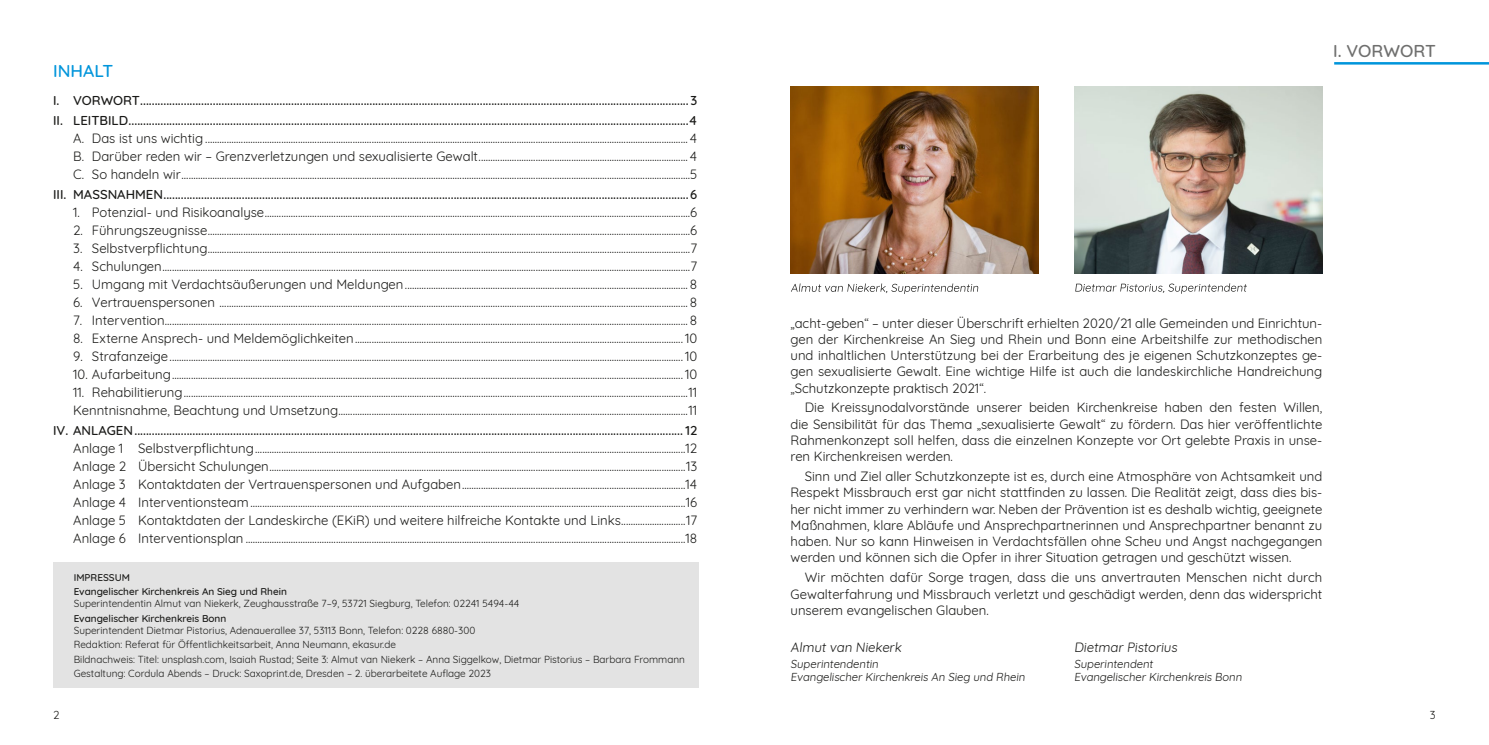
<style>
.page{position:relative;width:1489px;height:745px;background:#fff}
.page>*{position:absolute;margin:0;border:0;box-sizing:border-box;transform-origin:0 0}
.H1{font:500 17.5px "Quicksand";letter-spacing:-.005em;color:#6f6f6e}
.H1-2{font:500 17.5px "Quicksand";color:#0095db}
.p_ohne_Einzug{font:13.12px/16.2px "Quicksand";color:#1a1a18;text-align:justify}
.p_ohne_Einzug-2{font:500 13.12px "Quicksand";color:#1a1a18}
.p3_bu{font:13.12px "Quicksand";color:#1a1a18}
.p3_bu-2{font:11.25px/13.5px "Quicksand";color:#1a1a18}
.p2{font:10px/12px "Quicksand";color:#1a1a18}
.p2-2{font:500 10px "Quicksand";color:#1a1a18}
.s1{font-weight:500}
</style>
<div class="page">
<div style="left:53px;top:561px;width:645px;height:126px;background:#e3e3e3"></div>
<img style="left:790px;top:87px;width:248px;height:186px">
<img style="left:1074px;top:87px;width:248px;height:186px">
<svg style="left:791px;top:283px;width:187px;height:11px"></svg>
<svg style="left:1075px;top:283px;width:171px;height:10px"></svg>
<hr style="left:1333px;top:62px;width:155px;height:3px;background:#0095db">
<h1 class="H1-2" style="left:53px;top:56px;width:62px">INHALT</h1>
<p class="p_ohne_Einzug-2" style="left:53px;top:90px;width:645px">I. VORWORT.............................................................................................................................................................................................3</p>
<p class="p_ohne_Einzug-2" style="left:53px;top:109px;width:645px">II. LEITBILD.................................................................................................................................................................................................4</p>
<p class="p_ohne_Einzug" style="left:73px;top:128px;width:625px">A. Das ist uns wichtig ........................................................................................................................................................................................................... 4</p>
<p class="p_ohne_Einzug" style="left:73px;top:147px;width:625px">B. Darüber reden wir – Grenzverletzungen und sexualisierte Gewalt........................................................................................ 4</p>
<p class="p_ohne_Einzug" style="left:73px;top:165px;width:625px">C. So handeln wir......................................................................................................................................................................................................................5</p>
<p class="p_ohne_Einzug-2" style="left:53px;top:183px;width:645px">III. MASSNAHMEN.....................................................................................................................................................................................6</p>
<p class="p_ohne_Einzug" style="left:73px;top:202px;width:625px">1. Potenzial- und Risikoanalyse...................................................................................................................................................................................6</p>
<p class="p_ohne_Einzug" style="left:73px;top:220px;width:625px">2. Führungszeugnisse...........................................................................................................................................................................................................6</p>
<p class="p_ohne_Einzug" style="left:73px;top:238px;width:625px">3. Selbstverpflichtung...........................................................................................................................................................................................................7</p>
<p class="p_ohne_Einzug" style="left:73px;top:256px;width:625px">4. Schulungen..............................................................................................................................................................................................................................7</p>
<p class="p_ohne_Einzug" style="left:73px;top:274px;width:625px">5. Umgang mit Verdachtsäußerungen und Meldungen....................................................................................................................... 8</p>
<p class="p_ohne_Einzug" style="left:73px;top:292px;width:625px">6. Vertrauenspersonen ..................................................................................................................................................................................................... 8</p>
<p class="p_ohne_Einzug" style="left:73px;top:310px;width:625px">7. Intervention............................................................................................................................................................................................................................ 8</p>
<p class="p_ohne_Einzug" style="left:73px;top:328px;width:625px">8. Externe Ansprech- und Meldemöglichkeiten..........................................................................................................................................10</p>
<p class="p_ohne_Einzug" style="left:73px;top:347px;width:625px">9. Strafanzeige........................................................................................................................................................................................................................10</p>
<p class="p_ohne_Einzug" style="left:73px;top:365px;width:625px">10. Aufarbeitung.......................................................................................................................................................................................................................10</p>
<p class="p_ohne_Einzug" style="left:73px;top:383px;width:625px">11. Rehabilitierung....................................................................................................................................................................................................................11</p>
<p class="p_ohne_Einzug" style="left:73px;top:401px;width:625px">Kenntnisnahme, Beachtung und Umsetzung...................................................................................................................................................11</p>
<p class="p_ohne_Einzug-2" style="left:53px;top:419px;width:645px">IV. ANLAGEN............................................................................................................................................................................................. 12</p>
<p class="p_ohne_Einzug" style="left:73px;top:438px;width:625px">Anlage 1 Selbstverpflichtung.....................................................................................................................................................................................12</p>
<p class="p_ohne_Einzug" style="left:73px;top:456px;width:625px">Anlage 2 Übersicht Schulungen...............................................................................................................................................................................13</p>
<p class="p_ohne_Einzug" style="left:73px;top:474px;width:625px">Anlage 3 Kontaktdaten der Vertrauenspersonen und Aufgaben..............................................................................................14</p>
<p class="p_ohne_Einzug" style="left:73px;top:492px;width:625px">Anlage 4 Interventionsteam.......................................................................................................................................................................................16</p>
<p class="p_ohne_Einzug" style="left:73px;top:510px;width:625px">Anlage 5 Kontaktdaten der Landeskirche (EKiR) und weitere hilfreiche Kontakte und Links...........................17</p>
<p class="p_ohne_Einzug" style="left:73px;top:529px;width:625px">Anlage 6 Interventionsplan .........................................................................................................................................................................................18</p>
<p class="p2-2" style="left:74px;top:569px;width:58px">IMPRESSUM</p>
<p class="p2" style="left:74px;top:584px;width:447px"><span class="s1">Evangelischer Kirchenkreis An Sieg und Rhein<br></span>Superintendentin Almut van Niekerk, Zeughausstraße 7–9, 53721 Siegburg, Telefon: 02241 5494-44</p>
<p class="p2" style="left:74px;top:611px;width:403px"><span class="s1">Evangelischer Kirchenkreis Bonn<br></span>Superintendent Dietmar Pistorius, Adenauerallee 37, 53113 Bonn, Telefon: 0228 6880-300</p>
<p class="p2" style="left:74px;top:637px;width:324px">Redaktion: Referat für Öffentlichkeitsarbeit, Anna Neumann, ekasur.de</p>
<p class="p2" style="left:74px;top:651px;width:612px">Bildnachweis: Titel: unsplash.com, Isaiah Rustad; Seite 3: Almut van Niekerk – Anna Siggelkow, Dietmar Pistorius – Barbara Frommann</p>
<p class="p2" style="left:74px;top:666px;width:419px">Gestaltung: Cordula Abends – Druck: Saxoprint.de, Dresden – 2. überarbeitete Auflage 2023</p>
<h1 class="H1" style="left:1333px;top:36px;width:104px">I. VORWORT</h1>
<p class="p_ohne_Einzug" style="left:790px;top:313px;width:533px">„acht-geben“ – unter dieser Überschrift erhielten 2020/21 alle Gemeinden und Einrichtun&shy;gen der Kirchenkreise An Sieg und Rhein und Bonn eine Arbeitshilfe zur methodischen und inhaltlichen Unterstützung bei der Erarbeitung des je eigenen Schutzkonzeptes ge&shy;gen sexualisierte Gewalt. Eine wichtige Hilfe ist auch die landeskirchliche Handreichung „Schutzkonzepte praktisch 2021“.</p>
<p class="p_ohne_Einzug" style="left:790px;top:398px;width:533px;text-indent:14px">Die Kreissynodalvorstände unserer beiden Kirchenkreise haben den festen Willen, die Sensibilität für das Thema „sexualisierte Gewalt“ zu fördern. Das hier veröffentlichte Rahmenkonzept soll helfen, dass die einzelnen Konzepte vor Ort gelebte Praxis in unse&shy;ren Kirchenkreisen werden.</p>
<p class="p_ohne_Einzug" style="left:790px;top:466px;width:533px;text-indent:14px">Sinn und Ziel aller Schutzkonzepte ist es, durch eine Atmosphäre von Achtsamkeit und Respekt Missbrauch erst gar nicht stattfinden zu lassen. Die Realität zeigt, dass dies bis&shy;her nicht immer zu verhindern war. Neben der Prävention ist es deshalb wichtig, geeignete Maßnahmen, klare Abläufe und Ansprechpartnerinnen und Ansprechpartner benannt zu haben. Nur so kann Hinweisen in Verdachtsfällen ohne Scheu und Angst nachgegangen werden und können sich die Opfer in ihrer Situation getragen und geschützt wissen.</p>
<p class="p_ohne_Einzug" style="left:790px;top:567px;width:533px;text-indent:14px">Wir möchten dafür Sorge tragen, dass die uns anvertrauten Menschen nicht durch Gewalterfahrung und Missbrauch verletzt und geschädigt werden, denn das widerspricht unserem evangelischen Glauben.</p>
<p class="p3_bu" style="left:1074px;top:636px;width:107px">Dietmar Pistorius</p>
<p class="p3_bu-2" style="left:1074px;top:655px;width:171px">Superintendent<br>Evangelischer Kirchenkreis Bonn</p>
<p class="p3_bu" style="left:790px;top:636px;width:114px">Almut van Niekerk</p>
<p class="p3_bu-2" style="left:790px;top:655px;width:238px">Superintendentin<br>Evangelischer Kirchenkreis An Sieg und Rhein</p>
<p class="p3_bu-2" style="left:53px;top:707px;width:8px">2</p>
<p class="p3_bu-2" style="left:1429px;top:707px;width:7px">3</p>
</div>
